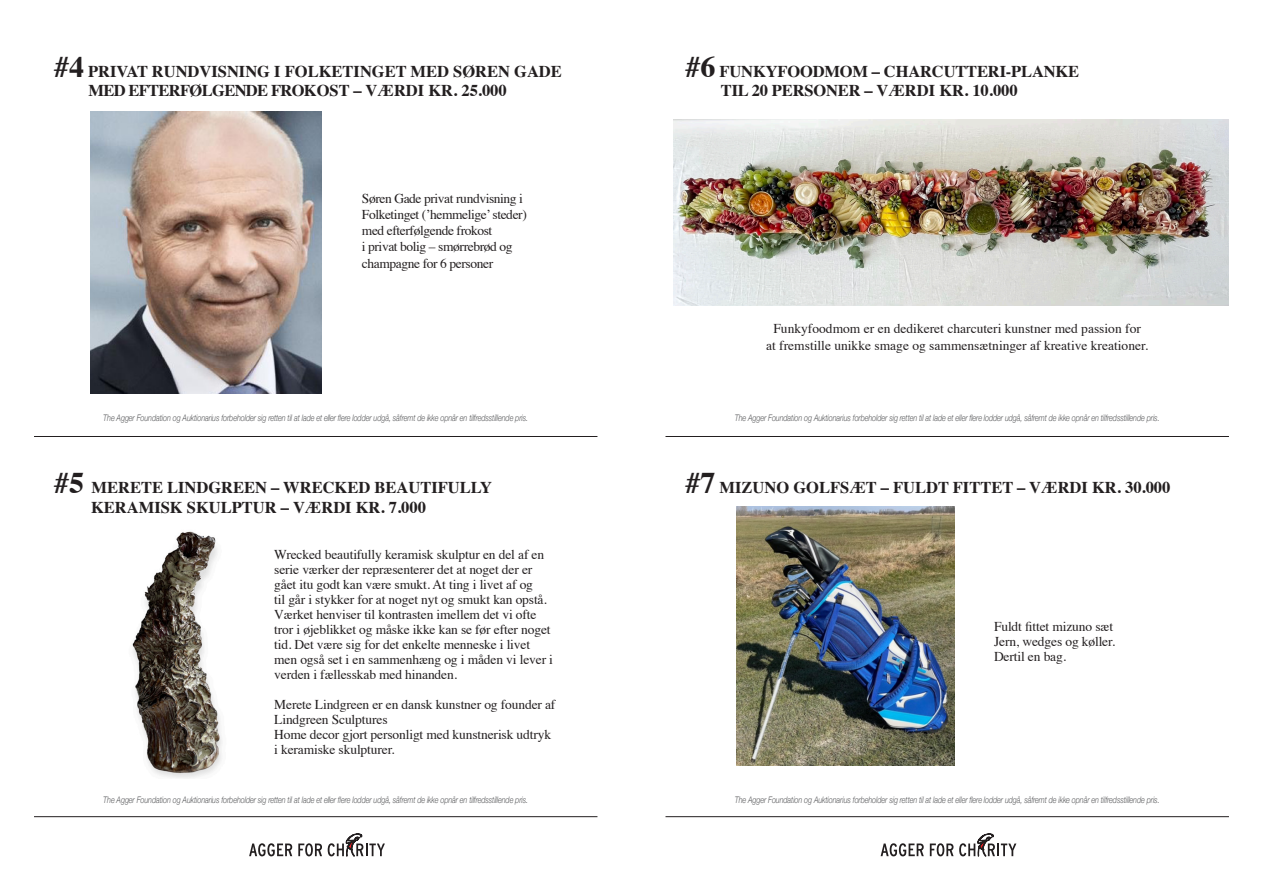
<style>
.page{position:relative;width:1263px;height:893px;background:#fff}
.page>*{position:absolute;margin:0;border:0;box-sizing:border-box;transform-origin:0 0}
.t1{font:700 16.5px "Times";color:#231f20}
.t2{font:700 16.5px "Times";letter-spacing:-.04em;color:#231f20}
.t3{font:13.5px/15px "Times";letter-spacing:-.01em;color:#231f20}
.t4{font:13.5px/16.2px "Times";letter-spacing:-.03em;color:#231f20}
.t5{font:italic 300 9px "Helvetica Neue";letter-spacing:-.01em;color:#57585a;scale:.8 1}
.s1{font-size:30px}
</style>
<div class="page">
<svg style="left:249px;top:843px;width:43px;height:13px"></svg>
<svg style="left:298px;top:843px;width:24px;height:13px"></svg>
<svg style="left:328px;top:833px;width:57px;height:24px"></svg>
<hr style="left:34px;top:436px;width:563px;height:1px;background:#231f20">
<hr style="left:34px;top:816px;width:563px;height:1px;background:#231f20">
<img style="left:91px;top:112px;width:230px;height:281px">
<img style="left:132px;top:531px;width:90px;height:247px">
<svg style="left:881px;top:843px;width:43px;height:13px"></svg>
<svg style="left:930px;top:843px;width:23px;height:13px"></svg>
<svg style="left:959px;top:833px;width:57px;height:24px"></svg>
<hr style="left:665px;top:436px;width:564px;height:1px;background:#231f20">
<hr style="left:665px;top:816px;width:564px;height:1px;background:#231f20">
<img style="left:736px;top:506px;width:219px;height:259px">
<img style="left:673px;top:120px;width:556px;height:185px">
<p class="t1" style="left:54px;top:55px;width:509px"><span class="s1">#4</span> PRIVAT RUNDVISNING I FOLKETINGET MED SØREN GADE</p>
<p class="t2" style="left:89px;top:75px;width:420px">MED EFTERFØLGENDE FROKOST – VÆRDI KR. 25.000</p>
<p class="t4" style="left:362px;top:189px;width:166px">Søren Gade privat rundvisning i<br>Folketinget (’hemmelige’ steder) med efterfølgende frokost</p>
<p class="t4" style="left:362px;top:238px;width:152px">i privat bolig – smørrebrød og champagne for 6 personer</p>
<p class="t5" style="left:103px;top:411px;width:533px">The Agger Foundation og Auktionarius forbeholder sig retten til at lade et eller flere lodder udgå, såfremt de ikke opnår en tilfredsstillende pris.</p>
<p class="t1" style="left:54px;top:472px;width:440px"><span class="s1">#5</span> MERETE LINDGREEN – WRECKED BEAUTIFULLY</p>
<p class="t1" style="left:91px;top:492px;width:336px">KERAMISK SKULPTUR – VÆRDI KR. 7.000</p>
<p class="t3" style="left:274px;top:546px;width:280px">Wrecked beautifully keramisk skulptur en del af en serie værker der repræsenterer det at noget der er gået itu godt kan være smukt. At ting i livet af og<br>til går i stykker for at noget nyt og smukt kan opstå.<br>Værket henviser til kontrasten imellem det vi ofte tror i øjeblikket og måske ikke kan se før efter noget tid. Det være sig for det enkelte menneske i livet men også set i en sammenhæng og i måden vi lever i verden i fællesskab med hinanden.</p>
<p class="t3" style="left:274px;top:696px;width:283px">Merete Lindgreen er en dansk kunstner og founder af<br>Lindgreen Sculptures</p>
<p class="t3" style="left:274px;top:726px;width:278px">Home decor gjort personligt med kunstnerisk udtryk i keramiske skulpturer.</p>
<p class="t5" style="left:103px;top:793px;width:533px">The Agger Foundation og Auktionarius forbeholder sig retten til at lade et eller flere lodder udgå, såfremt de ikke opnår en tilfredsstillende pris.</p>
<p class="t1" style="left:685px;top:55px;width:395px"><span class="s1">#6</span> FUNKYFOODMOM – CHARCUTTERI-PLANKE</p>
<p class="t1" style="left:721px;top:75px;width:298px">TIL 20 PERSONER – VÆRDI KR. 10.000</p>
<p class="t3" style="left:773px;top:320px;width:369px">Funkyfoodmom er en dedikeret charcuteri kunstner med passion for</p>
<p class="t3" style="left:766px;top:336px;width:384px">at fremstille unikke smage og sammensætninger af kreative kreationer.</p>
<p class="t5" style="left:735px;top:411px;width:533px">The Agger Foundation og Auktionarius forbeholder sig retten til at lade et eller flere lodder udgå, såfremt de ikke opnår en tilfredsstillende pris.</p>
<p class="t1" style="left:685px;top:472px;width:486px"><span class="s1">#7</span> MIZUNO GOLFSÆT – FULDT FITTET – VÆRDI KR. 30.000</p>
<p class="t3" style="left:994px;top:618px;width:121px">Fuldt fittet mizuno sæt</p>
<p class="t3" style="left:994px;top:633px;width:123px">Jern, wedges og køller.</p>
<p class="t3" style="left:994px;top:648px;width:74px">Dertil en bag.</p>
<p class="t5" style="left:735px;top:793px;width:533px">The Agger Foundation og Auktionarius forbeholder sig retten til at lade et eller flere lodder udgå, såfremt de ikke opnår en tilfredsstillende pris.</p>
</div>
